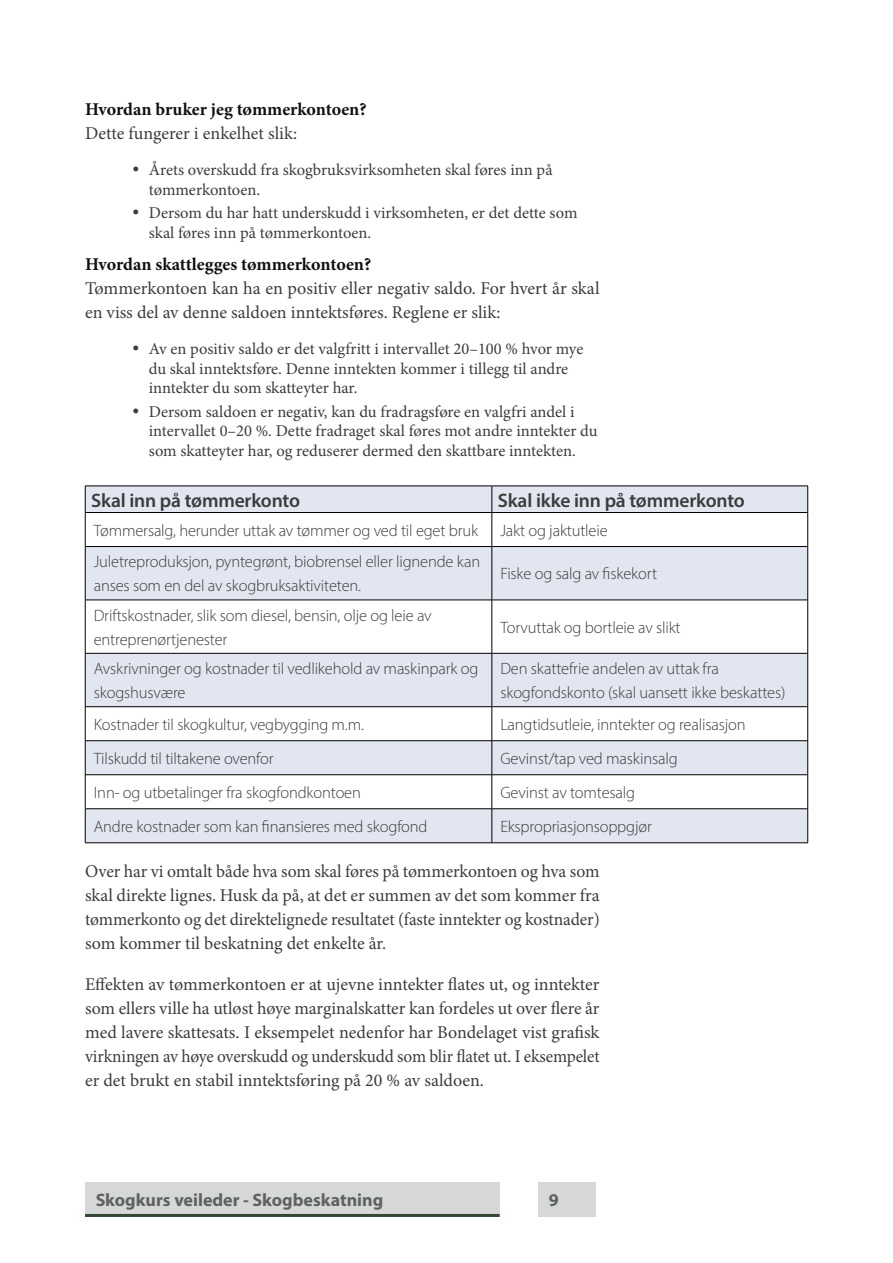
<style>
.page{position:relative;width:893px;height:1263px;background:#fff}
.page>*{position:absolute;margin:0;border:0;box-sizing:border-box;transform-origin:0 0}
.t1{font:600 19.5px "Myriad Pro";letter-spacing:-.01em;color:#393d3b}
.t2{font:18px/24px "Minion Pro";color:#393d3b;text-align:justify}
.t3{font:700 18px "Minion Pro";letter-spacing:-.005em;color:#101211}
.t4{font:700 18px "Myriad Pro";color:#5e6261}
.t5{font:300 16.5px/24px "Myriad Pro";letter-spacing:-.01em;color:#393d3b}
.t6{font:16.5px/19.5px "Minion Pro";color:#393d3b}
</style>
<div class="page">
<div style="left:538px;top:1182px;width:57px;height:35px;background:#d6d8d7"></div>
<div style="left:85px;top:1182px;width:415px;height:35px;background:#d6d8d7"></div>
<hr style="left:85px;top:1214px;width:415px;height:3px;background:#324935">
<div style="left:86px;top:547px;width:721px;height:53px;background:#e2e6f1"></div>
<svg style="left:86px;top:654px;width:721px;height:188px;fill:#e2e6f1"></svg>
<div style="left:85px;top:486px;width:723px;height:26px;background:#e2e6f1"></div>
<hr style="left:85px;top:512px;width:407px;height:1px;background:#000">
<hr style="left:85px;top:513px;width:1px;height:33px;background:#000">
<hr style="left:492px;top:512px;width:316px;height:1px;background:#000">
<hr style="left:492px;top:513px;width:1px;height:33px;background:#000">
<hr style="left:807px;top:513px;width:1px;height:33px;background:#000">
<hr style="left:85px;top:546px;width:407px;height:1px;background:#000">
<hr style="left:85px;top:547px;width:1px;height:53px;background:#000">
<hr style="left:492px;top:546px;width:316px;height:1px;background:#000">
<hr style="left:492px;top:547px;width:1px;height:53px;background:#000">
<hr style="left:807px;top:547px;width:1px;height:53px;background:#000">
<hr style="left:85px;top:600px;width:407px;height:1px;background:#000">
<hr style="left:85px;top:600px;width:1px;height:53px;background:#000">
<hr style="left:492px;top:600px;width:316px;height:1px;background:#000">
<hr style="left:492px;top:600px;width:1px;height:53px;background:#000">
<hr style="left:807px;top:600px;width:1px;height:53px;background:#000">
<hr style="left:85px;top:653px;width:407px;height:1px;background:#000">
<hr style="left:85px;top:653px;width:1px;height:53px;background:#000">
<hr style="left:492px;top:653px;width:316px;height:1px;background:#000">
<hr style="left:492px;top:653px;width:1px;height:53px;background:#000">
<hr style="left:807px;top:653px;width:1px;height:53px;background:#000">
<hr style="left:85px;top:706px;width:407px;height:1px;background:#000">
<hr style="left:85px;top:707px;width:1px;height:33px;background:#000">
<hr style="left:492px;top:706px;width:316px;height:1px;background:#000">
<hr style="left:492px;top:707px;width:1px;height:33px;background:#000">
<hr style="left:807px;top:707px;width:1px;height:33px;background:#000">
<hr style="left:85px;top:740px;width:407px;height:1px;background:#000">
<hr style="left:85px;top:741px;width:1px;height:33px;background:#000">
<hr style="left:492px;top:740px;width:316px;height:1px;background:#000">
<hr style="left:492px;top:741px;width:1px;height:33px;background:#000">
<hr style="left:807px;top:741px;width:1px;height:33px;background:#000">
<hr style="left:85px;top:774px;width:407px;height:1px;background:#000">
<hr style="left:85px;top:775px;width:1px;height:33px;background:#000">
<hr style="left:492px;top:774px;width:316px;height:1px;background:#000">
<hr style="left:492px;top:775px;width:1px;height:33px;background:#000">
<hr style="left:807px;top:775px;width:1px;height:33px;background:#000">
<hr style="left:85px;top:808px;width:407px;height:1px;background:#000">
<hr style="left:85px;top:809px;width:1px;height:33px;background:#000">
<hr style="left:492px;top:808px;width:316px;height:1px;background:#000">
<hr style="left:492px;top:809px;width:1px;height:33px;background:#000">
<hr style="left:807px;top:809px;width:1px;height:33px;background:#000">
<hr style="left:85px;top:842px;width:407px;height:1px;background:#000">
<hr style="left:492px;top:842px;width:316px;height:1px;background:#000">
<p class="t3" style="left:85px;top:97px;width:283px">Hvordan bruker jeg tømmerkontoen?</p>
<p class="t2" style="left:85px;top:121px;width:214px">Dette fungerer i enkelhet slik:</p>
<p class="t6" style="left:149px;top:160px;width:405px;text-indent:-16px">• Årets overskudd fra skogbruksvirksomheten skal føres inn på tømmerkontoen.</p>
<p class="t6" style="left:149px;top:203px;width:430px;text-indent:-16px">• Dersom du har hatt underskudd i virksomheten, er det dette som skal føres inn på tømmerkontoen.</p>
<p class="t3" style="left:85px;top:252px;width:288px">Hvordan skattlegges tømmerkontoen?</p>
<p class="t2" style="left:85px;top:276px;width:516px">Tømmerkontoen kan ha en positiv eller negativ saldo. For hvert år skal en viss del av denne saldoen inntektsføres. Reglene er slik:</p>
<p class="t6" style="left:149px;top:339px;width:436px;text-indent:-16px">• Av en positiv saldo er det valgfritt i intervallet 20–100 % hvor mye du skal inntektsføre. Denne inntekten kommer i tillegg til andre inntekter du som skatteyter har.</p>
<p class="t6" style="left:149px;top:402px;width:450px;text-indent:-16px">• Dersom saldoen er negativ, kan du fradragsføre en valgfri andel i intervallet 0–20 %. Dette fradraget skal føres mot andre inntekter du som skatteyter har, og reduserer dermed den skattbare inntekten.</p>
<p class="t1" style="left:91px;top:488px;width:210px">Skal inn på tømmerkonto</p>
<p class="t1" style="left:498px;top:488px;width:249px">Skal ikke inn på tømmerkonto</p>
<p class="t5" style="left:94px;top:518px;width:386px">Tømmersalg, herunder uttak av tømmer og ved til eget bruk</p>
<p class="t5" style="left:500px;top:518px;width:109px">Jakt og jaktutleie</p>
<p class="t5" style="left:94px;top:550px;width:388px">Juletreproduksjon, pyntegrønt, biobrensel eller lignende kan anses som en del av skogbruksaktiviteten.</p>
<p class="t5" style="left:500px;top:562px;width:158px">Fiske og salg av fiskekort</p>
<p class="t5" style="left:94px;top:603px;width:339px">Driftskostnader, slik som diesel, bensin, olje og leie av entreprenørtjenester</p>
<p class="t5" style="left:500px;top:615px;width:182px">Torvuttak og bortleie av slikt</p>
<p class="t5" style="left:94px;top:656px;width:386px">Avskrivninger og kostnader til vedlikehold av maskinpark og skogshusvære</p>
<p class="t5" style="left:500px;top:656px;width:287px">Den skattefrie andelen av uttak fra skogfondskonto (skal uansett ikke beskattes)</p>
<p class="t5" style="left:94px;top:712px;width:272px">Kostnader til skogkultur, vegbygging m.m.</p>
<p class="t5" style="left:500px;top:712px;width:247px">Langtidsutleie, inntekter og realisasjon</p>
<p class="t5" style="left:94px;top:746px;width:181px">Tilskudd til tiltakene ovenfor</p>
<p class="t5" style="left:500px;top:746px;width:179px">Gevinst/tap ved maskinsalg</p>
<p class="t5" style="left:94px;top:780px;width:269px">Inn- og utbetalinger fra skogfondkontoen</p>
<p class="t5" style="left:500px;top:780px;width:136px">Gevinst av tomtesalg</p>
<p class="t5" style="left:94px;top:814px;width:335px">Andre kostnader som kan finansieres med skogfond</p>
<p class="t5" style="left:500px;top:814px;width:153px">Ekspropriasjonsoppgjør</p>
<p class="t2" style="left:85px;top:860px;width:516px">Over har vi omtalt både hva som skal føres på tømmerkontoen og hva som skal direkte lignes. Husk da på, at det er summen av det som kommer fra tømmerkonto og det direktelignede resultatet (faste inntekter og kostnader) som kommer til beskatning det enkelte år.</p>
<p class="t2" style="left:85px;top:972px;width:516px">Effekten av tømmerkontoen er at ujevne inntekter flates ut, og inntekter som ellers ville ha utløst høye marginalskatter kan fordeles ut over flere år med lavere skattesats. I eksempelet nedenfor har Bondelaget vist grafisk virkningen av høye overskudd og underskudd som blir flatet ut. I eksempelet er det brukt en stabil inntektsføring på 20 % av saldoen.</p>
<p class="t4" style="left:96px;top:1188px;width:289px">Skogkurs veileder - Skogbeskatning</p>
<p class="t4" style="left:549px;top:1188px;width:11px">9</p>
</div>
